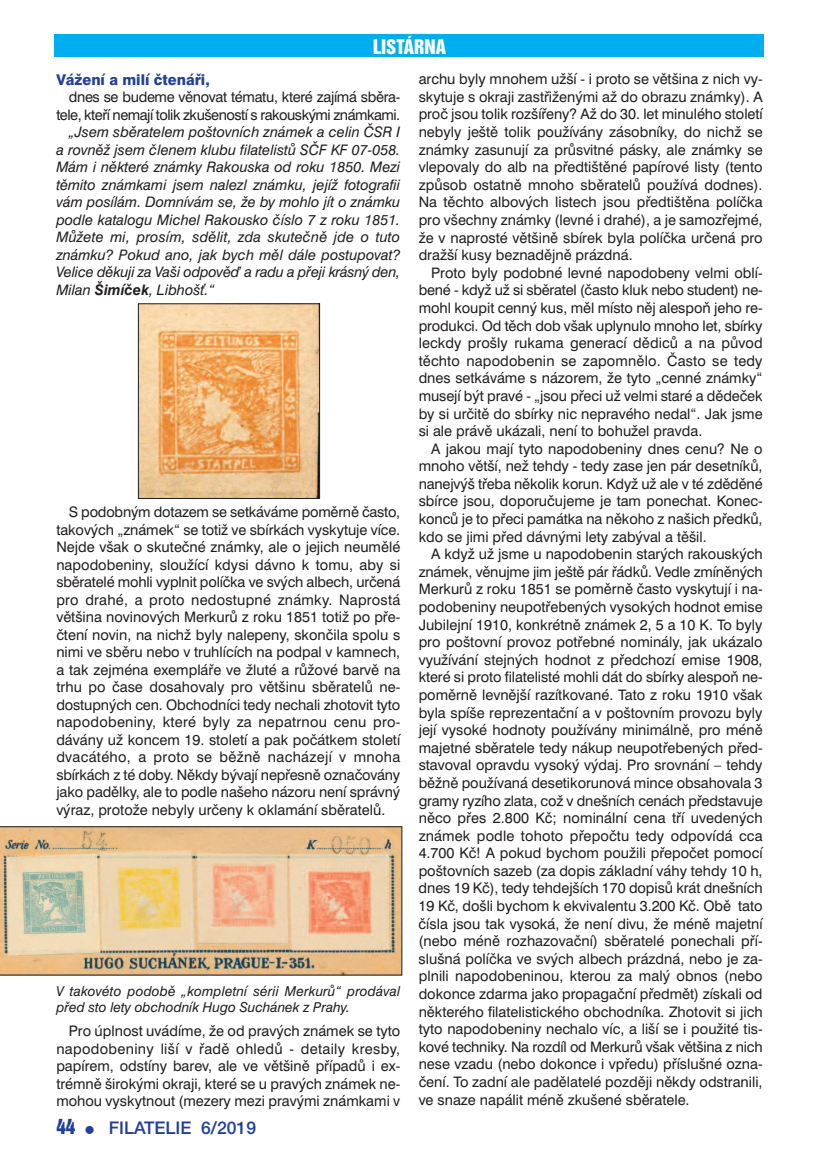
<style>
.page{position:relative;width:819px;height:1166px;background:#fff}
.page>*{position:absolute;margin:0;border:0;box-sizing:border-box;transform-origin:0 0}
.t1{font:18.38px "Switzerland Inserat";color:#fff}
.t2{font:17.5px "Helvetica E A";color:#223f99}
.t3{font:800 14.88px "Swiss 721 BTCE";color:#223f99}
.t4{font:14.53px/17.5px "Swiss 721 BTCE";color:#231f20;text-align:justify}
.t5{font:italic 14.53px/17.5px "Swiss 721 BTCE";letter-spacing:-.015em;color:#231f20;text-align:justify}
.t6{font:14.53px/17.5px "Swiss 721 BTCE";letter-spacing:-.035em;color:#231f20;text-align:right}
.t7{font:italic 13.65px/16.3px "Swiss 721 BTCE";letter-spacing:.01em;color:#231f20}
.s1{font-weight:700}
.s2{font-family:"Helvetica Inserat E";font-size:19.25px}
.s3{font-size:14px}
</style>
<div class="page">
<div style="left:55px;top:35px;width:709px;height:22px;background:#00aeef"></div>
<img style="left:140px;top:306px;width:178px;height:191px">
<div style="left:138px;top:304px;width:182px;height:195px;border:1px solid #231f20"></div>
<svg style="left:0;top:826px;width:402px;height:149px;background:#debd93"></svg>
<p class="t1" style="left:373px;top:37px;width:74px">LISTÁRNA</p>
<p class="t3" style="left:56px;top:74px;width:155px">Vážení a milí čtenáři,</p>
<p class="t6" style="left:56px;top:90px;width:345px">dnes se budeme věnovat tématu, které zajímá sběra&shy;tele, kteří nemají tolik zkušeností s rakouskými známkami.</p>
<p class="t5" style="left:56px;top:125px;width:345px;text-indent:12px">„Jsem sběratelem poštovních známek a celin ČSR I a rovněž jsem členem klubu filatelistů SČF KF 07-058.<br>Mám i některé známky Rakouska od roku 1850. Mezi těmito známkami jsem nalezl známku, jejíž fotografii vám posílám. Domnívám se, že by mohlo jít o známku podle katalogu Michel Rakousko číslo 7 z roku 1851.<br>Můžete mi, prosím, sdělit, zda skutečně jde o tuto známku? Pokud ano, jak bych měl dále postupovat?<br>Velice děkuji za Vaši odpověď a radu a přeji krásný den, Milan <span class="s1">Šimíček</span>, Libhošť.“</p>
<p class="t4" style="left:56px;top:505px;width:345px;text-indent:12px">S podobným dotazem se setkáváme poměrně často, takových „známek“ se totiž ve sbírkách vyskytuje více.<br>Nejde však o skutečné známky, ale o jejich neumělé napodobeniny, sloužící kdysi dávno k tomu, aby si sběratelé mohli vyplnit políčka ve svých albech, určená pro drahé, a proto nedostupné známky. Naprostá většina novinových Merkurů z roku 1851 totiž po pře&shy;čtení novin, na nichž byly nalepeny, skončila spolu s nimi ve sběru nebo v truhlících na podpal v kamnech, a tak zejména exempláře ve žluté a růžové barvě na trhu po čase dosahovaly pro většinu sběratelů ne&shy;dostupných cen. Obchodníci tedy nechali zhotovit tyto napodobeniny, které byly za nepatrnou cenu pro&shy;dávány už koncem 19. století a pak počátkem století dvacátého, a proto se běžně nacházejí v mnoha sbírkách z té doby. Někdy bývají nepřesně označovány jako padělky, ale to podle našeho názoru není správný výraz, protože nebyly určeny k oklamání sběratelů.</p>
<p class="t7" style="left:56px;top:984px;width:345px">V takovéto podobě „kompletní sérii Merkurů“ prodával před sto lety obchodník Hugo Suchánek z Prahy.</p>
<p class="t4" style="left:56px;top:1023px;width:345px;text-indent:12px">Pro úplnost uvádíme, že od pravých známek se tyto napodobeniny liší v řadě ohledů - detaily kresby, papírem, odstíny barev, ale ve většině případů i ex&shy;trémně širokými okraji, které se u pravých známek ne&shy;mohou vyskytnout (mezery mezi pravými známkami v</p>
<p class="t2" style="left:56px;top:1117px;width:201px"><span class="s2">44</span> <span class="s3">π</span> FILATELIE 6/2019</p>
<p class="t4" style="left:418px;top:72px;width:345px">archu byly mnohem užší - i proto se většina z nich vy&shy;skytuje s okraji zastřiženými až do obrazu známky). A proč jsou tolik rozšířeny? Až do 30. let minulého století nebyly ještě tolik používány zásobníky, do nichž se známky zasunují za průsvitné pásky, ale známky se vlepovaly do alb na předtištěné papírové listy (tento způsob ostatně mnoho sběratelů používá dodnes).<br>Na těchto albových listech jsou předtištěna políčka pro všechny známky (levné i drahé), a je samozřejmé, že v naprosté většině sbírek byla políčka určená pro dražší kusy beznadějně prázdná.</p>
<p class="t4" style="left:418px;top:265px;width:345px;text-indent:12px">Proto byly podobné levné napodobeny velmi oblí&shy;bené - když už si sběratel (často kluk nebo student) ne&shy;mohl koupit cenný kus, měl místo něj alespoň jeho re&shy;produkci. Od těch dob však uplynulo mnoho let, sbírky leckdy prošly rukama generací dědiců a na původ těchto napodobenin se zapomnělo. Často se tedy dnes setkáváme s názorem, že tyto „cenné známky“ musejí být pravé - „jsou přeci už velmi staré a dědeček by si určitě do sbírky nic nepravého nedal“. Jak jsme si ale právě ukázali, není to bohužel pravda.</p>
<p class="t4" style="left:418px;top:441px;width:345px;text-indent:12px">A jakou mají tyto napodobeniny dnes cenu? Ne o mnoho větší, než tehdy - tedy zase jen pár desetníků, nanejvýš třeba několik korun. Když už ale v té zděděné sbírce jsou, doporučujeme je tam ponechat. Konec&shy;konců je to přeci památka na někoho z našich předků, kdo se jimi před dávnými lety zabýval a těšil.</p>
<p class="t4" style="left:418px;top:547px;width:345px;text-indent:12px">A když už jsme u napodobenin starých rakouských známek, věnujme jim ještě pár řádků. Vedle zmíněných Merkurů z roku 1851 se poměrně často vyskytují i na&shy;podobeniny neupotřebených vysokých hodnot emise Jubilejní 1910, konkrétně známek 2, 5 a 10 K. To byly pro poštovní provoz potřebné nominály, jak ukázalo využívání stejných hodnot z předchozí emise 1908, které si proto filatelisté mohli dát do sbírky alespoň ne&shy;poměrně levnější razítkované. Tato z roku 1910 však byla spíše reprezentační a v poštovním provozu byly její vysoké hodnoty používány minimálně, pro méně majetné sběratele tedy nákup neupotřebených před&shy;stavoval opravdu vysoký výdaj. Pro srovnání – tehdy běžně používaná desetikorunová mince obsahovala 3 gramy ryzího zlata, což v dnešních cenách představuje něco přes 2.800 Kč; nominální cena tří uvedených známek podle tohoto přepočtu tedy odpovídá cca 4.700 Kč! A pokud bychom použili přepočet pomocí poštovních sazeb (za dopis základní váhy tehdy 10 h, dnes 19 Kč), tedy tehdejších 170 dopisů krát dnešních 19 Kč, došli bychom k ekvivalentu 3.200 Kč. Obě tato čísla jsou tak vysoká, že není divu, že méně majetní (nebo méně rozhazovační) sběratelé ponechali pří&shy;slušná políčka ve svých albech prázdná, nebo je za&shy;plnili napodobeninou, kterou za malý obnos (nebo dokonce zdarma jako propagační předmět) získali od některého filatelistického obchodníka. Zhotovit si jich tyto napodobeniny nechalo víc, a liší se i použité tis&shy;kové techniky. Na rozdíl od Merkurů však většina z nich nese vzadu (nebo dokonce i vpředu) příslušné ozna&shy;čení. To zadní ale padělatelé později někdy odstranili, ve snaze napálit méně zkušené sběratele.</p>
</div>
